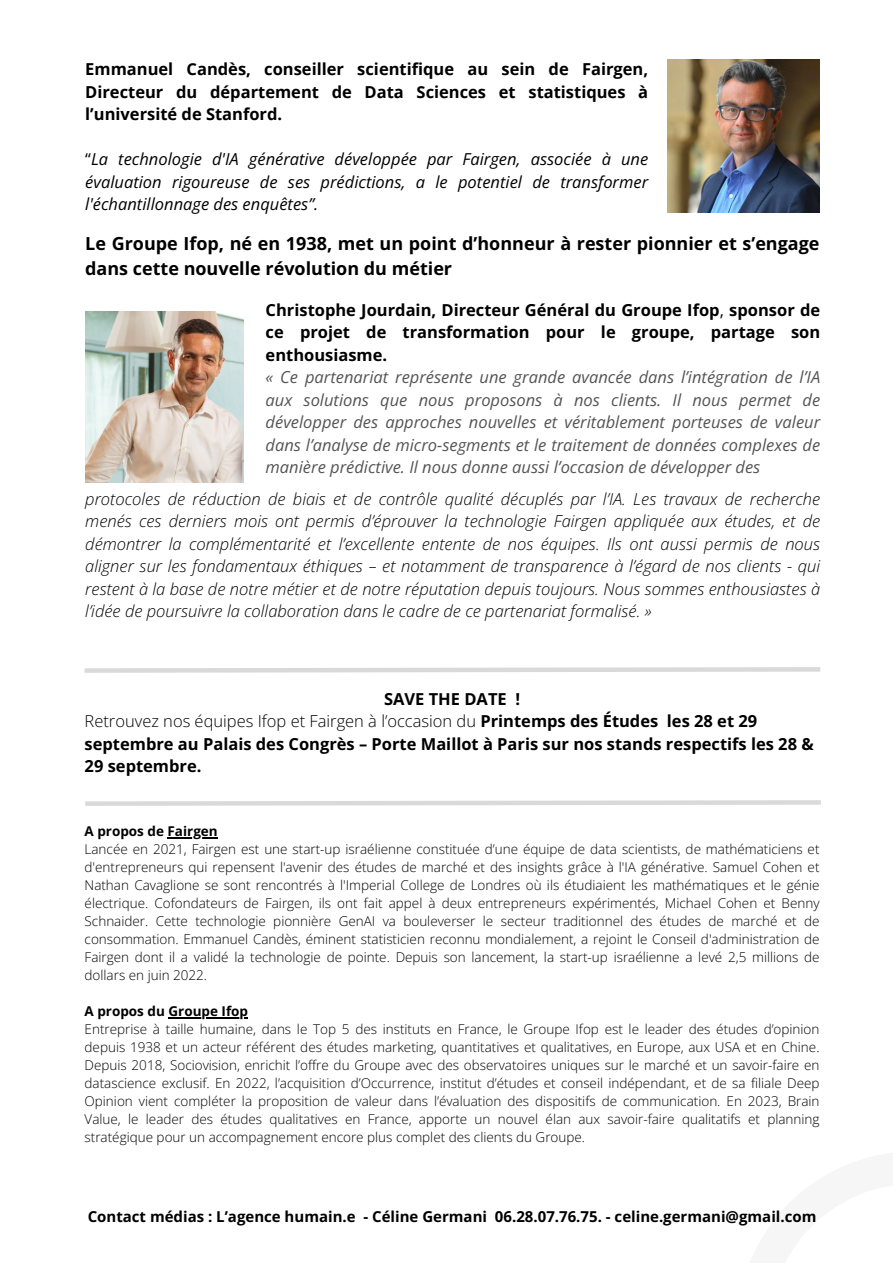
<style>
.page{position:relative;width:893px;height:1264px;background:#fff}
.page>*{position:absolute;margin:0;border:0;box-sizing:border-box;transform-origin:0 0}
.t1{font:700 18px/24.8px "Open Sans";color:#000}
.t2{font:italic 300 16.5px/22.5px "Open Sans";color:#000;text-align:justify}
.t3{font:700 16.5px/22.5px "Open Sans";color:#000;text-align:justify}
.t4{font:italic 16.5px/22.5px "Open Sans";color:#545454;text-align:justify}
.t5{font:italic 16.5px/22.5px "Open Sans";color:#000;text-align:justify}
.t6{font:700 15px "Open Sans";color:#000}
.t7{font:300 13.5px/18px "Open Sans";color:#000;text-align:justify}
.t8{font:700 13.5px "Open Sans";color:#000}
.s1{font-style:normal}
.s2{font-weight:400}
.s3{font-weight:300}
</style>
<div class="page">
<hr style="left:167px;top:837px;width:51px;height:1px;background:#000">
<hr style="left:168px;top:1017px;width:80px;height:1px;background:#000">
<svg style="left:84px;top:667px;width:736px;height:6px"></svg>
<img style="left:667px;top:60px;width:152px;height:153px">
<img style="left:85px;top:312px;width:159px;height:170px">
<svg style="left:85px;top:800px;width:736px;height:6px"></svg>
<p class="t3" style="left:85px;top:58px;width:564px">Emmanuel Candès, conseiller scientifique au sein de Fairgen, Directeur du département de Data Sciences et statistiques à l’université de Stanford.</p>
<p class="t5" style="left:85px;top:147px;width:564px"><span class="s1">“</span>La technologie d'IA générative développée par Fairgen, associée à une évaluation rigoureuse de ses prédictions, a le potentiel de transformer l'échantillonnage des enquêtes”.</p>
<p class="t1" style="left:85px;top:231px;width:735px">Le Groupe Ifop, né en 1938, met un point d’honneur à rester pionnier et s’engage dans cette nouvelle révolution du métier</p>
<p class="t3" style="left:265px;top:298px;width:556px">Christophe Jourdain, Directeur Général du Groupe Ifop<span class="s2">,</span> sponsor de ce projet de transformation pour le groupe, partage son enthousiasme.</p>
<p class="t4" style="left:265px;top:365px;width:556px">« Ce partenariat représente une grande avancée dans l’intégration de l’IA aux solutions que nous proposons à nos clients. Il nous permet de développer des approches nouvelles et véritablement porteuses de valeur dans l’analyse de micro-segments et le traitement de données complexes de manière prédictive. Il nous donne aussi l’occasion de développer des</p>
<p class="t2" style="left:85px;top:487px;width:736px">protocoles de réduction de biais et de contrôle qualité décuplés par l’IA. Les travaux de recherche menés ces derniers mois ont permis d’éprouver la technologie Fairgen appliquée aux études, et de démontrer la complémentarité et l’excellente entente de nos équipes. Ils ont aussi permis de nous aligner sur les fondamentaux éthiques – et notamment de transparence à l’égard de nos clients - qui restent à la base de notre métier et de notre réputation depuis toujours. Nous sommes enthousiastes à l’idée de poursuivre la collaboration dans le cadre de ce partenariat formalisé. »</p>
<p class="t3" style="left:384px;top:687px;width:137px">SAVE THE DATE !</p>
<p class="t3" style="left:85px;top:709px;width:730px;text-align:left"><span class="s3">Retrouvez nos équipes Ifop et Fairgen à l’occasion du</span> Printemps des Études les 28 et 29 septembre au Palais des Congrès – Porte Maillot à Paris sur nos stands respectifs les 28 &amp;<br>29 septembre.</p>
<p class="t8" style="left:85px;top:822px;width:135px">A propos de Fairgen</p>
<p class="t7" style="left:85px;top:840px;width:736px">Lancée en 2021, Fairgen est une start-up israélienne constituée d’une équipe de data scientists, de mathématiciens et d'entrepreneurs qui repensent l'avenir des études de marché et des insights grâce à l'IA générative. Samuel Cohen et Nathan Cavaglione se sont rencontrés à l'Imperial College de Londres où ils étudiaient les mathématiques et le génie électrique. Cofondateurs de Fairgen, ils ont fait appel à deux entrepreneurs expérimentés, Michael Cohen et Benny Schnaider. Cette technologie pionnière GenAI va bouleverser le secteur traditionnel des études de marché et de consommation. Emmanuel Candès, éminent statisticien reconnu mondialement, a rejoint le Conseil d'administration de Fairgen dont il a validé la technologie de pointe. Depuis son lancement, la start-up israélienne a levé 2,5 millions de dollars en juin 2022.</p>
<p class="t8" style="left:85px;top:1001px;width:165px">A propos du Groupe Ifop</p>
<p class="t7" style="left:85px;top:1020px;width:736px">Entreprise à taille humaine, dans le Top 5 des instituts en France, le Groupe Ifop est le leader des études d’opinion depuis 1938 et un acteur référent des études marketing, quantitatives et qualitatives, en Europe, aux USA et en Chine.<br>Depuis 2018, Sociovision, enrichit l’offre du Groupe avec des observatoires uniques sur le marché et un savoir-faire en datascience exclusif. En 2022, l’acquisition d’Occurrence, institut d’études et conseil indépendant, et de sa filiale Deep Opinion vient compléter la proposition de valeur dans l’évaluation des dispositifs de communication. En 2023, Brain Value, le leader des études qualitatives en France, apporte un nouvel élan aux savoir-faire qualitatifs et planning stratégique pour un accompagnement encore plus complet des clients du Groupe.</p>
<p class="t6" style="left:88px;top:1206px;width:730px">Contact médias : L’agence humain.e - Céline Germani 06.28.07.76.75. - celine.germani@gmail.com</p>
</div>
